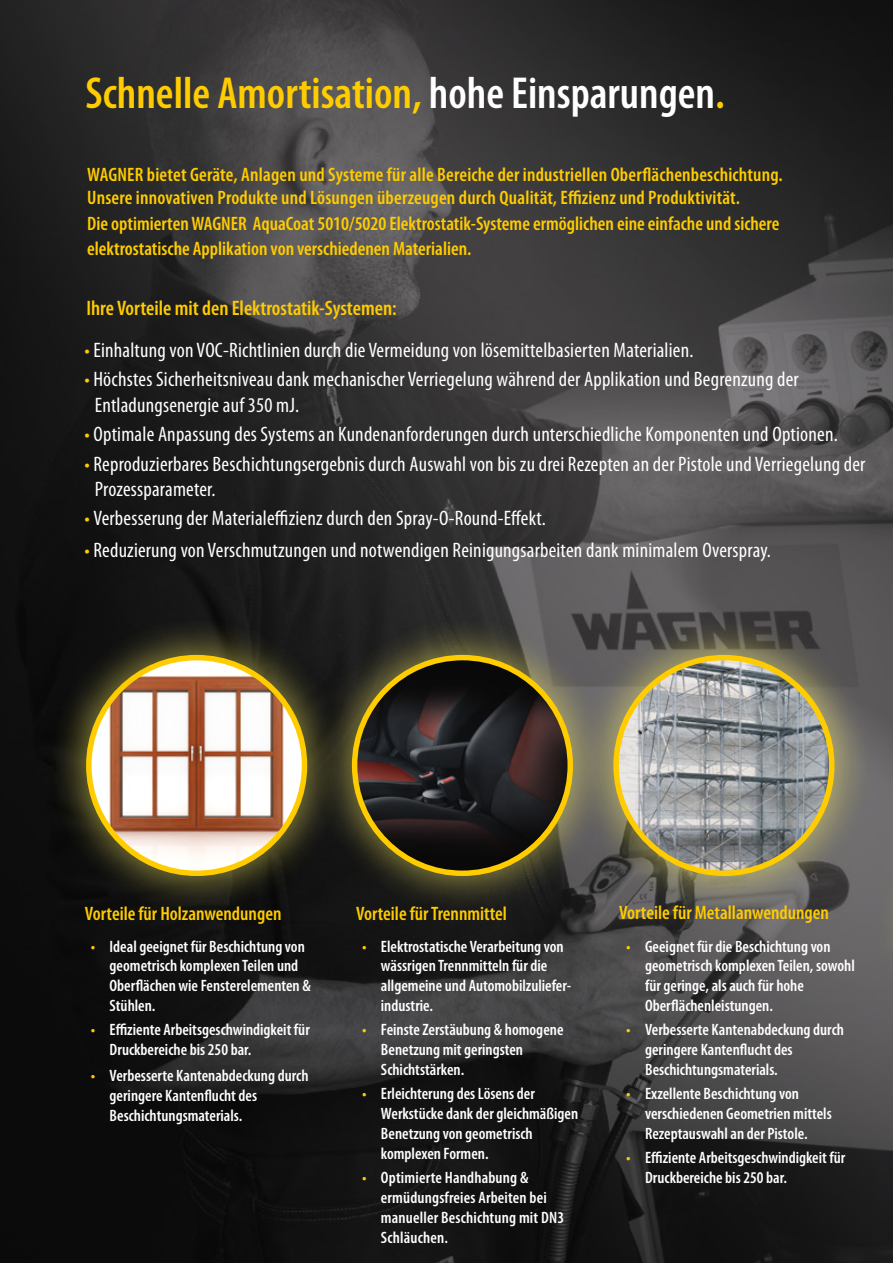
<style>
.page{position:relative;width:893px;height:1263px;background:#fff}
.page>*{position:absolute;margin:0;border:0;box-sizing:border-box;transform-origin:0 0}
.t1{font:600 condensed 45px "Myriad Pro";color:#fc0}
.t2{font:condensed 21px/25.2px "Myriad Pro";letter-spacing:.01em;color:#fff}
.t3{font:600 condensed 21px "Myriad Pro";color:#fc0}
.t4{font:600 condensed 19.5px/23.4px "Myriad Pro";color:#fc0}
.t5{font:600 condensed 16.5px/19.8px "Myriad Pro";color:#fff}
.s1{color:#fff}
.s2{color:#fc0}
</style>
<div class="page">
<img style="left:0;top:0;width:893px;height:1263px">
<div style="left:876px;top:791px;width:17px;height:271px;background:#fff265;opacity:.45"></div>
<div style="left:574px;top:616px;width:300px;height:299px;background:#fff265;opacity:.45"></div>
<img style="left:616px;top:658px;width:212px;height:215px">
<div style="left:613px;top:655px;width:221px;height:221px;border:5px solid #fc0;border-radius:50%"></div>
<div style="left:313px;top:616px;width:299px;height:299px;background:#fff265;opacity:.45"></div>
<img style="left:355px;top:658px;width:215px;height:215px;border-radius:107px">
<div style="left:352px;top:655px;width:221px;height:221px;border:5px solid #fc0;border-radius:50%"></div>
<div style="left:47px;top:616px;width:300px;height:299px;background:#fff265;opacity:.45"></div>
<img style="left:89px;top:660px;width:215px;height:213px">
<div style="left:86px;top:655px;width:221px;height:221px;border:5px solid #fc0;border-radius:50%"></div>
<h1 class="t1" style="left:85px;top:65px;width:641px">Schnelle Amortisation, <span class="s1">hohe Einsparungen</span>.</h1>
<p class="t4" style="left:87px;top:162px;width:697px">WAGNER bietet Geräte, Anlagen und Systeme für alle Bereiche der industriellen Oberflächenbeschichtung.<br>Unsere innovativen Produkte und Lösungen überzeugen durch Qualität, Effizienz und Produktivität.</p>
<p class="t4" style="left:87px;top:210px;width:694px;line-height:25.5px">Die optimierten WAGNER AquaCoat 5010/5020 Elektrostatik-Systeme ermöglichen eine einfache und sichere elektrostatische Applikation von verschiedenen Materialien.</p>
<p class="t3" style="left:86px;top:295px;width:312px">Ihre Vorteile mit den Elektrostatik-Systemen:</p>
<p class="t2" style="left:84px;top:337px;width:611px"><span class="s2">•</span> Einhaltung von VOC-Richtlinien durch die Vermeidung von lösemittelbasierten Materialien.</p>
<p class="t2" style="left:95px;top:367px;width:705px;text-indent:-11px"><span class="s2">•</span> Höchstes Sicherheitsniveau dank mechanischer Verriegelung während der Applikation und Begrenzung der<br>Entladungsenergie auf 350 mJ.</p>
<p class="t2" style="left:84px;top:421px;width:755px"><span class="s2">•</span> Optimale Anpassung des Systems an Kundenanforderungen durch unterschiedliche Komponenten und Optionen.</p>
<p class="t2" style="left:95px;top:451px;width:772px;text-indent:-11px"><span class="s2">•</span> Reproduzierbares Beschichtungsergebnis durch Auswahl von bis zu drei Rezepten an der Pistole und Verriegelung der<br>Prozessparameter.</p>
<p class="t2" style="left:84px;top:505px;width:463px"><span class="s2">•</span> Verbesserung der Materialeffizienz durch den Spray-O-Round-Effekt.</p>
<p class="t2" style="left:84px;top:537px;width:688px"><span class="s2">•</span> Reduzierung von Verschmutzungen und notwendigen Reinigungsarbeiten dank minimalem Overspray.</p>
<p class="t4" style="left:85px;top:901px;width:198px">Vorteile für Holzanwendungen</p>
<p class="t4" style="left:356px;top:901px;width:152px">Vorteile für Trennmittel</p>
<p class="t4" style="left:619px;top:900px;width:211px">Vorteile für Metallanwendungen</p>
<p class="t5" style="left:110px;top:936px;width:203px;text-indent:-19px"><span class="s2">•</span> Ideal geeignet für Beschichtung von geometrisch komplexen Teilen und<br>Oberflächen wie Fensterelementen &amp;<br>Stühlen.</p>
<p class="t5" style="left:110px;top:1020px;width:202px;text-indent:-19px"><span class="s2">•</span> Effiziente Arbeitsgeschwindigkeit für<br>Druckbereiche bis 250 bar.</p>
<p class="t5" style="left:110px;top:1065px;width:200px;text-indent:-19px"><span class="s2">•</span> Verbesserte Kantenabdeckung durch geringere Kantenflucht des<br>Beschichtungsmaterials.</p>
<p class="t5" style="left:381px;top:936px;width:192px;text-indent:-19px"><span class="s2">•</span> Elektrostatische Verarbeitung von wässrigen Trennmitteln für die allgemeine und Automobilzuliefer&shy;industrie.</p>
<p class="t5" style="left:381px;top:1020px;width:184px;text-indent:-19px"><span class="s2">•</span> Feinste Zerstäubung &amp; homogene<br>Benetzung mit geringsten<br>Schichtstärken.</p>
<p class="t5" style="left:381px;top:1084px;width:199px;text-indent:-19px"><span class="s2">•</span> Erleichterung des Lösens der<br>Werkstücke dank der gleichmäßigen<br>Benetzung von geometrisch komplexen Formen.</p>
<p class="t5" style="left:381px;top:1167px;width:185px;text-indent:-19px"><span class="s2">•</span> Optimierte Handhabung &amp; ermüdungsfreies Arbeiten bei manueller Beschichtung mit DN3<br>Schläuchen.</p>
<p class="t5" style="left:645px;top:936px;width:211px;text-indent:-19px"><span class="s2">•</span> Geeignet für die Beschichtung von geometrisch komplexen Teilen, sowohl für geringe, als auch für hohe<br>Oberflächenleistungen.</p>
<p class="t5" style="left:645px;top:1020px;width:200px;text-indent:-19px"><span class="s2">•</span> Verbesserte Kantenabdeckung durch geringere Kantenflucht des<br>Beschichtungsmaterials.</p>
<p class="t5" style="left:645px;top:1084px;width:188px;text-indent:-19px"><span class="s2">•</span> Exzellente Beschichtung von verschiedenen Geometrien mittels<br>Rezeptauswahl an der Pistole.</p>
<p class="t5" style="left:645px;top:1148px;width:202px;text-indent:-19px"><span class="s2">•</span> Effiziente Arbeitsgeschwindigkeit für<br>Druckbereiche bis 250 bar.</p>
</div>
